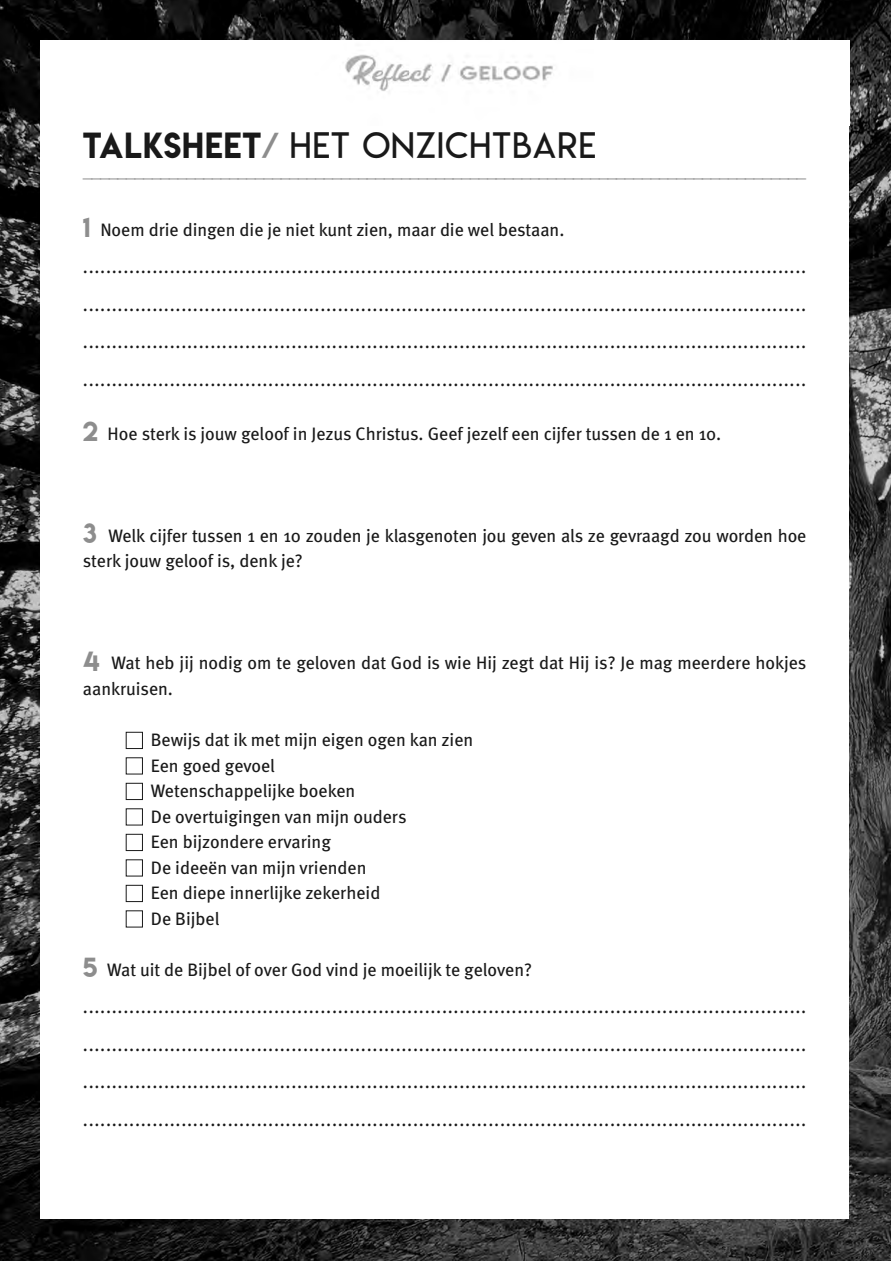
<style>
.page{position:relative;width:895px;height:1261px;background:#fff}
.page>*{position:absolute;margin:0;border:0;box-sizing:border-box;transform-origin:0 0}
.t1{font:34.5px "Lemon Milklight";letter-spacing:.035em;color:#191919}
.t2{font:19.5px "Meta";color:#8d8d8d}
.t3{font:18px/25.5px "Meta";color:#191919}
.s1{font-family:"Lemon Milk";font-size:31.5px}
.s2{font-family:"Lemon Milkbolditalic";font-size:24px;color:#8d8d8d}
.s3{font-family:"Lemon Milk";font-size:24px;color:#8d8d8d}
</style>
<div class="page">
<img style="left:0;top:0;width:891px;height:1261px">
<div style="left:40px;top:40px;width:808px;height:1178px;background:#fff"></div>
<img style="left:345px;top:40px;width:504px;height:85px">
<svg style="left:125px;top:731px;width:18px;height:197px"></svg>
<h1 class="t1" style="left:83px;top:127px;width:514px"><span class="s1">TALKSHEET</span><span class="s2">/</span> HET ONZICHTBARE</h1>
<p class="t2" style="left:83px;top:162px;width:724px">____________________________________________________________________________________</p>
<p class="t3" style="left:83px;top:212px;width:724px;line-height:37.5px"><span class="s3">1</span> Noem drie dingen die je niet kunt zien, maar die wel bestaan. ............................................................................................................................. ............................................................................................................................. ............................................................................................................................. .............................................................................................................................</p>
<p class="t3" style="left:83px;top:422px;width:639px"><span class="s3">2</span> Hoe sterk is jouw geloof in Jezus Christus. Geef jezelf een cijfer tussen de 1 en 10.</p>
<p class="t3" style="left:83px;top:524px;width:724px"><span class="s3">3</span> Welk cijfer tussen 1 en 10 zouden je klasgenoten jou geven als ze gevraagd zou worden hoe sterk jouw geloof is, denk je?</p>
<p class="t3" style="left:83px;top:652px;width:725px"><span class="s3">4</span> Wat heb jij nodig om te geloven dat God is wie Hij zegt dat Hij is? Je mag meerdere hokjes aankruisen.</p>
<p class="t3" style="left:151px;top:728px;width:324px">Bewijs dat ik met mijn eigen ogen kan zien<br>Een goed gevoel<br>Wetenschappelijke boeken<br>De overtuigingen van mijn ouders<br>Een bijzondere ervaring<br>De ideeën van mijn vrienden<br>Een diepe innerlijke zekerheid<br>De Bijbel</p>
<p class="t3" style="left:83px;top:952px;width:724px;line-height:37.5px"><span class="s3">5</span> Wat uit de Bijbel of over God vind je moeilijk te geloven? ............................................................................................................................. ............................................................................................................................. ............................................................................................................................. .............................................................................................................................</p>
</div>
